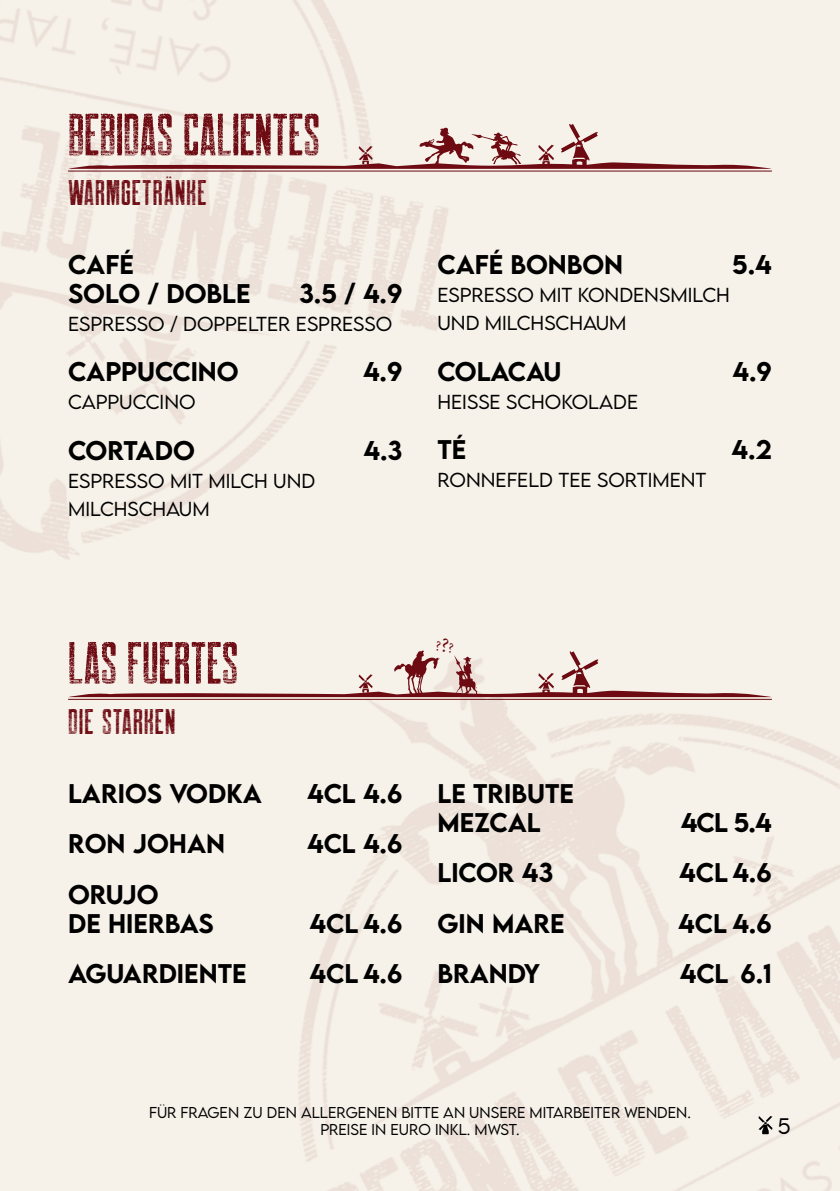
<style>
.page{position:relative;width:840px;height:1191px;background:#fff}
.page>*{position:absolute;margin:0;border:0;box-sizing:border-box;transform-origin:0 0}
.t1{font:60px "Robinson Corroded";color:#6d0a12}
.t2{font:36px "Robinson Corroded";letter-spacing:.03em;color:#6d0a12}
.t3{font:500 24px/28.8px "LEMONMILK";color:#000}
.t4{font:300 20px "LEMONMILK";color:#000}
.t5{font:300 18px/28px "LEMONMILK";color:#000}
.t6{font:300 14px/16.8px "LEMONMILK";color:#000}
</style>
<div class="page">
<div style="left:0;top:0;width:839px;height:1191px;background:#f7f2e9"></div>
<img style="left:298px;top:697px;width:541px;height:494px">
<img style="left:0;top:0;width:553px;height:829px">
<svg style="left:757px;top:1115px;width:15px;height:19px"></svg>
<hr style="left:68px;top:699px;width:703px;height:1px;background:#6d0a12">
<hr style="left:68px;top:170px;width:703px;height:1px;background:#6d0a12">
<svg style="left:68px;top:124px;width:703px;height:45px"></svg>
<svg style="left:68px;top:638px;width:703px;height:59px"></svg>
<h1 class="t1" style="left:68px;top:105px;width:253px">BEBIDAS CALIENTES</h1>
<h2 class="t2" style="left:68px;top:175px;width:140px">WARMGETRÄNKE</h2>
<p class="t3" style="left:68px;top:250px;width:184px">CAFÉ<br>SOLO / DOBLE</p>
<p class="t3" style="left:299px;top:279px;width:105px">3.5 / 4.9</p>
<p class="t5" style="left:68px;top:310px;width:48px">ESPRESSO</p>
<p class="t5" style="left:170px;top:310px;width:79px">/ DOPPELTER</p>
<p class="t5" style="left:296px;top:310px;width:48px">ESPRESSO</p>
<p class="t3" style="left:68px;top:357px;width:172px">CAPPUCCINO</p>
<p class="t3" style="left:363px;top:357px;width:41px">4.9</p>
<p class="t5" style="left:68px;top:388px;width:65px">CAPPUCC</p>
<p class="t5" style="left:159px;top:388px;width:21px">INO</p>
<p class="t3" style="left:68px;top:436px;width:128px">CORTADO</p>
<p class="t3" style="left:363px;top:436px;width:40px">4.3</p>
<p class="t5" style="left:68px;top:467px;width:48px">ESPRESSO</p>
<p class="t5" style="left:68px;top:467px;width:220px;text-indent:102px">MIT MILCH UND<br>MILCHSCHAU M</p>
<p class="t3" style="left:437px;top:250px;width:187px">CAFÉ BONBON</p>
<p class="t3" style="left:731px;top:250px;width:41px">5.4</p>
<p class="t5" style="left:437px;top:281px;width:293px">ESPRESSO MIT KONDENSMILCH<br>UND MILCHSCHAUM</p>
<p class="t3" style="left:437px;top:357px;width:125px">COLACAU</p>
<p class="t3" style="left:732px;top:357px;width:41px">4.9</p>
<p class="t5" style="left:437px;top:387px;width:42px">HEISSE</p>
<p class="t5" style="left:506px;top:387px;width:53px">SCHOKOLADE</p>
<p class="t3" style="left:437px;top:435px;width:28px">TÉ</p>
<p class="t3" style="left:731px;top:435px;width:42px">4.2</p>
<p class="t5" style="left:437px;top:466px;width:270px">RONNEFELD TEE SORTIMENT</p>
<h1 class="t1" style="left:68px;top:633px;width:171px">LAS FUERTES</h1>
<h2 class="t2" style="left:68px;top:703px;width:109px">DIE STARKEN</h2>
<p class="t3" style="left:68px;top:779px;width:195px">LARIOS VODKA</p>
<p class="t3" style="left:307px;top:779px;width:97px">4CL 4.6</p>
<p class="t3" style="left:68px;top:829px;width:158px">RON JOHAN</p>
<p class="t3" style="left:307px;top:829px;width:97px">4CL 4.6</p>
<p class="t3" style="left:68px;top:880px;width:130px">ORUJO<br>DE HIERBAS</p>
<p class="t3" style="left:309px;top:909px;width:94px">4CL 4.6</p>
<p class="t3" style="left:68px;top:959px;width:19px">AGUARD</p>
<p class="t3" style="left:177px;top:959px;width:24px">IENTE</p>
<p class="t3" style="left:309px;top:959px;width:94px">4CL 4.6</p>
<p class="t3" style="left:437px;top:779px;width:106px">LE TRIBUTE<br>MEZCAL</p>
<p class="t3" style="left:680px;top:808px;width:92px">4CL 5.4</p>
<p class="t3" style="left:437px;top:858px;width:41px">LICOR</p>
<p class="t3" style="left:521px;top:858px;width:33px">43</p>
<p class="t3" style="left:678px;top:858px;width:94px">4CL 4.6</p>
<p class="t3" style="left:437px;top:909px;width:74px">GIN MARE</p>
<p class="t3" style="left:678px;top:909px;width:95px">4CL 4.6</p>
<p class="t3" style="left:437px;top:959px;width:19px">BRAND</p>
<p class="t3" style="left:523px;top:959px;width:18px">Y</p>
<p class="t3" style="left:679px;top:959px;width:93px">4CL 6.1</p>
<p class="t6" style="left:320px;top:1103px;width:372px;text-indent:-171px">FÜR FRAGEN ZU DEN ALLERGENEN BITTE AN UNSERE MITARBEITER WENDEN.<br>PREISE IN EURO INKL. MWST</p>
<p class="t6" style="left:515px;top:1120px;width:5px">.</p>
<p class="t4" style="left:777px;top:1113px;width:14px">5</p>
</div>
